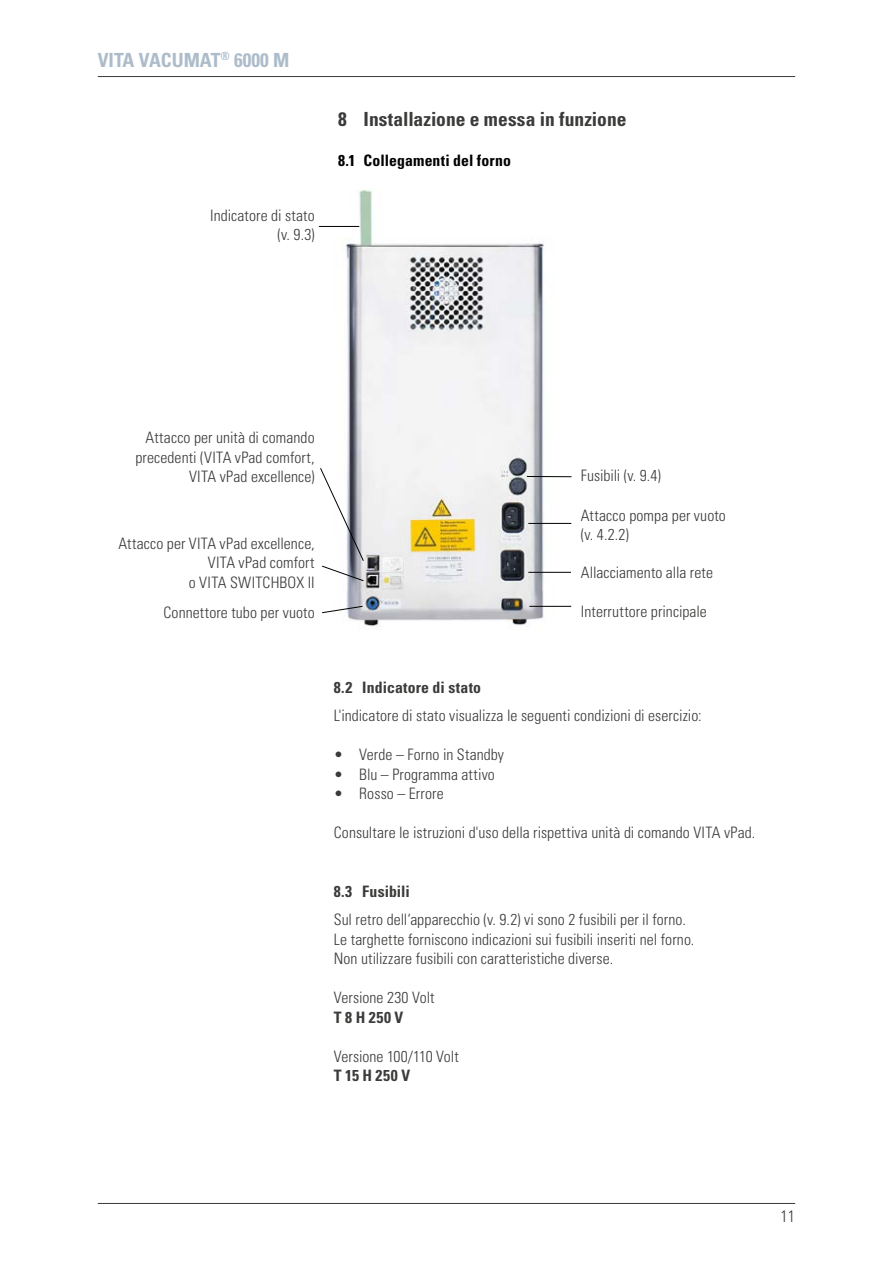
<style>
.page{position:relative;width:893px;height:1263px;background:#fff}
.page>*{position:absolute;margin:0;border:0;box-sizing:border-box;transform-origin:0 0}
.t1{font:700 condensed 19.5px "Univers LT";color:#3b3b3a}
.t2{font:700 condensed 19.5px "Univers LT";color:#adbcca}
.t3{font:300 condensed 16.5px "Univers LT";color:#3b3b3a}
.t4{font:300 condensed 15.75px/19.5px "Univers LT";letter-spacing:.005em;color:#3b3b3a;text-align:right}
.t5{font:700 condensed 15.75px "Univers LT";letter-spacing:.01em;color:#3b3b3a}
.t6{font:700 condensed 15.75px "Univers LT";letter-spacing:.005em;color:#000}
</style>
<div class="page">
<img style="left:334px;top:189px;width:225px;height:441px">
<hr style="left:98px;top:1203px;width:697px;height:1px;background:#3b3b3a">
<hr style="left:98px;top:76px;width:697px;height:1px;background:#3b3b3a">
<hr style="left:319px;top:226px;width:40px;height:1px;background:#000">
<svg style="left:320px;top:468px;width:44px;height:113px"></svg>
<svg style="left:322px;top:606px;width:41px;height:7px"></svg>
<hr style="left:527px;top:476px;width:44px;height:1px;background:#000">
<hr style="left:528px;top:523px;width:43px;height:1px;background:#000">
<hr style="left:528px;top:572px;width:43px;height:1px;background:#000">
<hr style="left:529px;top:606px;width:42px;height:1px;background:#000">
<p class="t2" style="left:98px;top:48px;width:193px">VITA VACUMAT<sup>®</sup> 6000 M</p>
<p class="t4" style="left:210px;top:205px;width:106px">Indicatore di stato (v. 9.3)</p>
<p class="t1" style="left:338px;top:107px;width:290px">8 Installazione e messa in funzione</p>
<p class="t6" style="left:338px;top:150px;width:174px">8.1 Collegamenti del forno</p>
<p class="t4" style="left:135px;top:428px;width:181px">Attacco per unità di comando precedenti (VITA vPad comfort,<br>VITA vPad excellence)</p>
<p class="t4" style="left:118px;top:533px;width:198px">Attacco per VITA vPad excellence,<br>VITA vPad comfort<br>o VITA SWITCHBOX II</p>
<p class="t4" style="left:164px;top:602px;width:153px">Connettore tubo per vuoto</p>
<p class="t4" style="left:581px;top:465px;width:82px">Fusibili (v. 9.4)</p>
<p class="t4" style="left:581px;top:505px;width:147px;text-align:left">Attacco pompa per vuoto (v. 4.2.2)</p>
<p class="t4" style="left:581px;top:562px;width:134px">Allacciamento alla rete</p>
<p class="t4" style="left:581px;top:601px;width:128px">Interruttore principale</p>
<p class="t5" style="left:334px;top:678px;width:149px">8.2 Indicatore di stato</p>
<p class="t4" style="left:334px;top:706px;width:369px">L'indicatore di stato visualizza le seguenti condizioni di esercizio:</p>
<p class="t4" style="left:334px;top:745px;width:172px">• Verde – Forno in Standby</p>
<p class="t4" style="left:334px;top:765px;width:163px">• Blu – Programma attivo</p>
<p class="t4" style="left:334px;top:784px;width:111px">• Rosso – Errore</p>
<p class="t4" style="left:334px;top:823px;width:423px">Consultare le istruzioni d'uso della rispettiva unità di comando VITA vPad.</p>
<p class="t5" style="left:334px;top:882px;width:78px">8.3 Fusibili</p>
<p class="t4" style="left:334px;top:910px;width:362px;text-align:left">Sul retro dell‘apparecchio (v. 9.2) vi sono 2 fusibili per il forno.<br>Le targhette forniscono indicazioni sui fusibili inseriti nel forno.<br>Non utilizzare fusibili con caratteristiche diverse.</p>
<p class="t4" style="left:334px;top:988px;width:102px">Versione 230 Volt</p>
<p class="t5" style="left:334px;top:1008px;width:71px">T 8 H 250 V</p>
<p class="t4" style="left:334px;top:1047px;width:126px">Versione 100/110 Volt</p>
<p class="t5" style="left:334px;top:1066px;width:78px">T 15 H 250 V</p>
<p class="t3" style="left:780px;top:1206px;width:16px">11</p>
</div>
